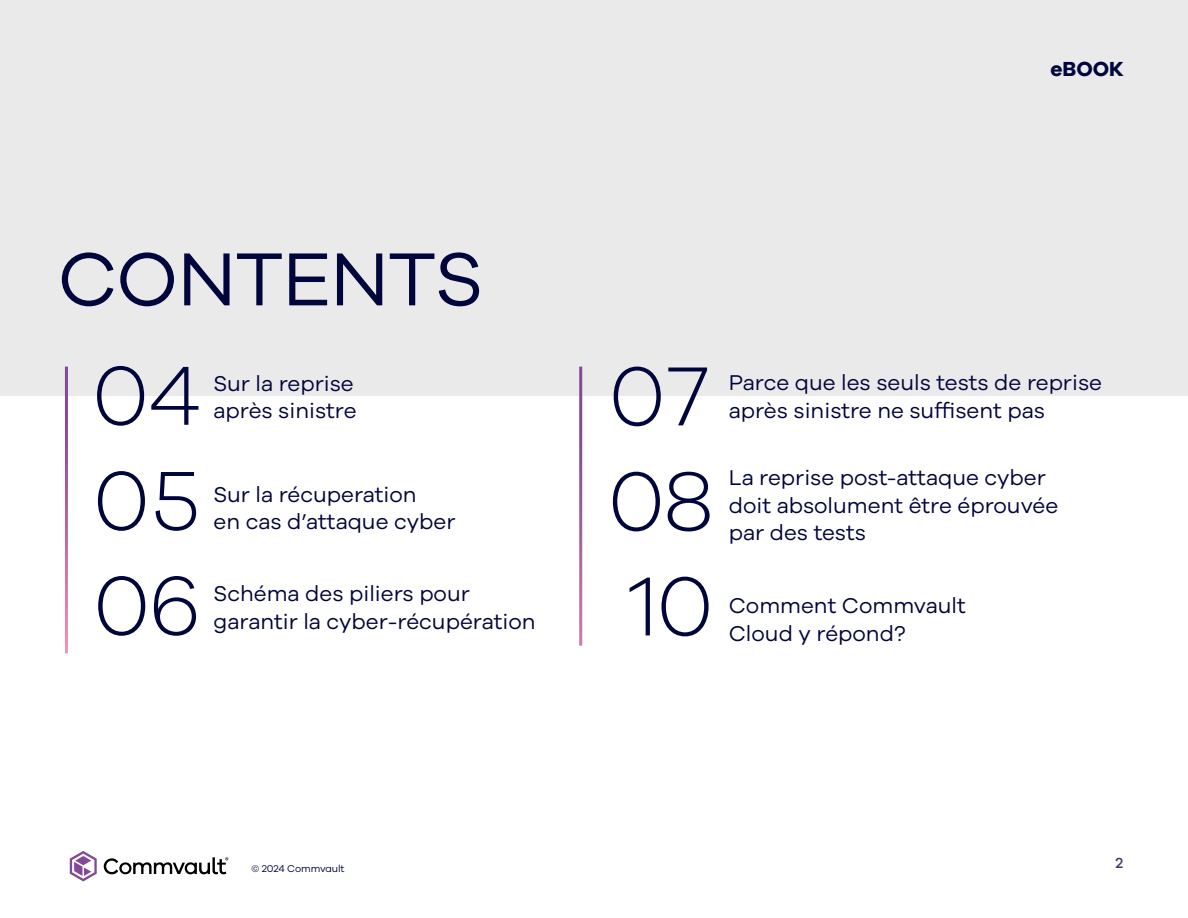
<style>
.page{position:relative;width:1188px;height:918px;background:#fff}
.page>*{position:absolute;margin:0;border:0;box-sizing:border-box;transform-origin:0 0}
.t1{font:300 86.4px "Galano Grotesque";letter-spacing:-.02em;color:#00053b}
.t2{font:77.4px "Galano Grotesque";letter-spacing:-.015em;color:#00053b}
.t3{font:22.05px/27.6px "Galano Grotesque";color:#00053b}
.t4{font:700 21px "Galano Grotesque";color:#00053b}
.t5{font:500 15px "Galano Grotesque";color:#333762}
.t6{font:10.2px "Galano Grotesque";letter-spacing:-.01em;color:#00053b}
</style>
<div class="page">
<div style="left:0;top:0;width:1188px;height:396px;background:#eaeaea"></div>
<hr style="left:65px;top:367px;width:3px;height:286px;background:#fff">
<hr style="left:579px;top:367px;width:3px;height:279px;background:#fff">
<svg style="left:70px;top:851px;width:27px;height:30px"></svg>
<svg style="left:103px;top:857px;width:125px;height:17px"></svg>
<h2 class="t2" style="left:58px;top:233px;width:427px">CONTENTS</h2>
<h1 class="t1" style="left:92px;top:344px;width:111px">04</h1>
<p class="t3" style="left:214px;top:369px;width:142px">Sur la reprise</p>
<p class="t3" style="left:214px;top:397px;width:145px">après sinistre</p>
<h1 class="t1" style="left:93px;top:449px;width:109px">05</h1>
<h1 class="t1" style="left:93px;top:554px;width:110px">06</h1>
<p class="t3" style="left:214px;top:480px;width:205px">Sur la récuperation</p>
<p class="t3" style="left:214px;top:507px;width:243px">en cas d’attaque cyber</p>
<p class="t3" style="left:214px;top:579px;width:258px">Schéma des piliers pour</p>
<p class="t3" style="left:214px;top:607px;width:324px">garantir la cyber-récupération</p>
<p class="t4" style="left:1050px;top:56px;width:75px">eBOOK</p>
<h1 class="t1" style="left:609px;top:345px;width:101px">07</h1>
<h1 class="t1" style="left:608px;top:450px;width:108px">08</h1>
<h1 class="t1" style="left:628px;top:555px;width:87px">10</h1>
<p class="t3" style="left:729px;top:368px;width:375px">Parce que les seuls tests de reprise après sinistre ne suffisent pas</p>
<p class="t3" style="left:729px;top:463px;width:331px">La reprise post-attaque cyber doit absolument être éprouvée</p>
<p class="t3" style="left:729px;top:518px;width:139px">par des tests</p>
<p class="t3" style="left:729px;top:592px;width:239px">Comment Commvault</p>
<p class="t3" style="left:729px;top:619px;width:178px">Cloud y répond?</p>
<p class="t6" style="left:252px;top:863px;width:94px">© 2024 Commvault</p>
<p class="t5" style="left:1115px;top:854px;width:9px">2</p>
</div>
